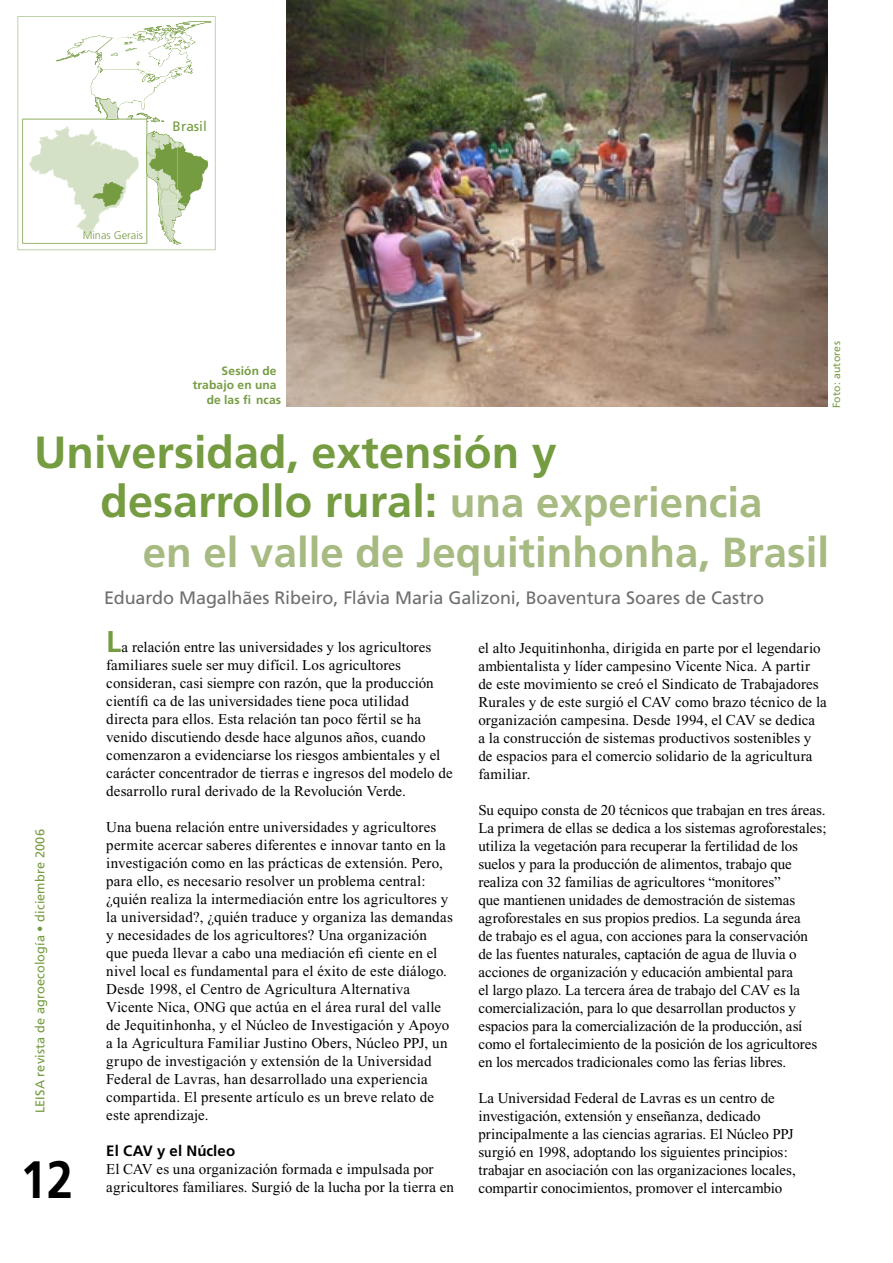
<style>
.page{position:relative;width:893px;height:1263px;background:#fff}
.page>*{position:absolute;margin:0;border:0;box-sizing:border-box;transform-origin:0 0}
.t1{font:700 52.5px "Frutiger";color:#000;scale:.9 1}
.t2{font:700 45px/49.5px "Frutiger";color:#759c41}
.t3{font:700 42px "Frutiger";color:#a6ba82}
.t4{font:18px "Frutiger";letter-spacing:-.01em;color:#6d6f71}
.t5{font:15px/18px "Times New Roman";letter-spacing:.005em;color:#000}
.t6{font:700 15px "Frutiger";letter-spacing:.005em;color:#000}
.t7{font:13.65px "Frutiger";color:#759c41}
.t8{font:12.75px "Frutiger";letter-spacing:.01em;color:#759c41}
.t9{font:700 12px "Frutiger";letter-spacing:.015em;color:#759c41}
.t10{font:300 10.95px "Frutiger";color:#759c41}
.t11{font:10.5px "Frutiger";letter-spacing:.02em;color:#759c41}
.s1{font-size:42px;color:#a6ba82}
.s2{font-family:"Frutiger";font-weight:700;font-size:30px;color:#759c41}
</style>
<div class="page">
<svg style="left:18px;top:16px;width:197px;height:234px"></svg>
<svg style="left:173px;top:240px;width:8px;height:4px"></svg>
<svg style="left:56px;top:21px;width:155px;height:61px"></svg>
<svg style="left:23px;top:113px;width:141px;height:130px"></svg>
<img style="left:286px;top:0;width:542px;height:406px">
<img style="left:158px;top:203px;width:18px;height:39px">
<img style="left:132px;top:31px;width:15px;height:9px">
<img style="left:147px;top:32px;width:10px;height:11px">
<img style="left:147px;top:70px;width:25px;height:12px">
<img style="left:157px;top:32px;width:32px;height:18px">
<img style="left:67px;top:35px;width:32px;height:18px">
<p class="t7" style="left:173px;top:118px;width:36px">Brasil</p>
<p class="t10" style="left:83px;top:229px;width:62px">Minas Gerais</p>
<p class="t9" style="left:222px;top:363px;width:57px">Sesión de</p>
<p class="t9" style="left:193px;top:378px;width:85px">trabajo en una</p>
<p class="t9" style="left:207px;top:392px;width:76px">de las fi ncas</p>
<p class="t11" style="left:830px;top:408px;width:68px;rotate:-90deg">Foto: autores</p>
<h2 class="t2" style="left:101px;top:428px;width:664px;text-indent:-67px">Universidad, extensión y desarrollo rural: <span class="s1">una experiencia</span></h2>
<h3 class="t3" style="left:143px;top:528px;width:688px">en el valle de Jequitinhonha, Brasil</h3>
<p class="t4" style="left:104px;top:588px;width:661px">Eduardo Magalhães Ribeiro, Flávia Maria Galizoni, Boaventura Soares de Castro</p>
<p class="t8" style="left:33px;top:1113px;width:286px;rotate:-90deg">LEISA revista de agroecología • diciembre 2006</p>
<h1 class="t1" style="left:21px;top:1149px;width:60px">12</h1>
<p class="t5" style="left:106px;top:638px;width:348px"><span class="s2">L</span>a relación entre las universidades y los agricultores familiares suele ser muy difícil. Los agricultores consideran, casi siempre con razón, que la producción científi ca de las universidades tiene poca utilidad directa para ellos. Esta relación tan poco fértil se ha venido discutiendo desde hace algunos años, cuando comenzaron a evidenciarse los riesgos ambientales y el carácter concentrador de tierras e ingresos del modelo de desarrollo rural derivado de la Revolución Verde.</p>
<p class="t5" style="left:106px;top:818px;width:348px">Una buena relación entre universidades y agricultores permite acercar saberes diferentes e innovar tanto en la investigación como en las prácticas de extensión. Pero, para ello, es necesario resolver un problema central: ¿quién realiza la intermediación entre los agricultores y la universidad?, ¿quién traduce y organiza las demandas y necesidades de los agricultores? Una organización<br>que pueda llevar a cabo una mediación efi ciente en el nivel local es fundamental para el éxito de este diálogo.<br>Desde 1998, el Centro de Agricultura Alternativa Vicente Nica, ONG que actúa en el área rural del valle de Jequitinhonha, y el Núcleo de Investigación y Apoyo a la Agricultura Familiar Justino Obers, Núcleo PPJ, un grupo de investigación y extensión de la Universidad Federal de Lavras, han desarrollado una experiencia compartida. El presente artículo es un breve relato de este aprendizaje.</p>
<p class="t6" style="left:106px;top:1142px;width:130px">El CAV y el Núcleo</p>
<p class="t5" style="left:106px;top:1160px;width:349px">El CAV es una organización formada e impulsada por agricultores familiares. Surgió de la lucha por la tierra en</p>
<p class="t5" style="left:478px;top:639px;width:350px">el alto Jequitinhonha, dirigida en parte por el legendario ambientalista y líder campesino Vicente Nica. A partir de este movimiento se creó el Sindicato de Trabajadores Rurales y de este surgió el CAV como brazo técnico de la organización campesina. Desde 1994, el CAV se dedica<br>a la construcción de sistemas productivos sostenibles y de espacios para el comercio solidario de la agricultura familiar.</p>
<p class="t5" style="left:478px;top:801px;width:350px">Su equipo consta de 20 técnicos que trabajan en tres áreas.<br>La primera de ellas se dedica a los sistemas agroforestales; utiliza la vegetación para recuperar la fertilidad de los suelos y para la producción de alimentos, trabajo que realiza con 32 familias de agricultores “monitores”<br>que mantienen unidades de demostración de sistemas agroforestales en sus propios predios. La segunda área<br>de trabajo es el agua, con acciones para la conservación<br>de las fuentes naturales, captación de agua de lluvia o acciones de organización y educación ambiental para<br>el largo plazo. La tercera área de trabajo del CAV es la comercialización, para lo que desarrollan productos y espacios para la comercialización de la producción, así como el fortalecimiento de la posición de los agricultores en los mercados tradicionales como las ferias libres.</p>
<p class="t5" style="left:478px;top:1089px;width:319px">La Universidad Federal de Lavras es un centro de investigación, extensión y enseñanza, dedicado principalmente a las ciencias agrarias. El Núcleo PPJ surgió en 1998, adoptando los siguientes principios: trabajar en asociación con las organizaciones locales, compartir conocimientos, promover el intercambio</p>
</div>
